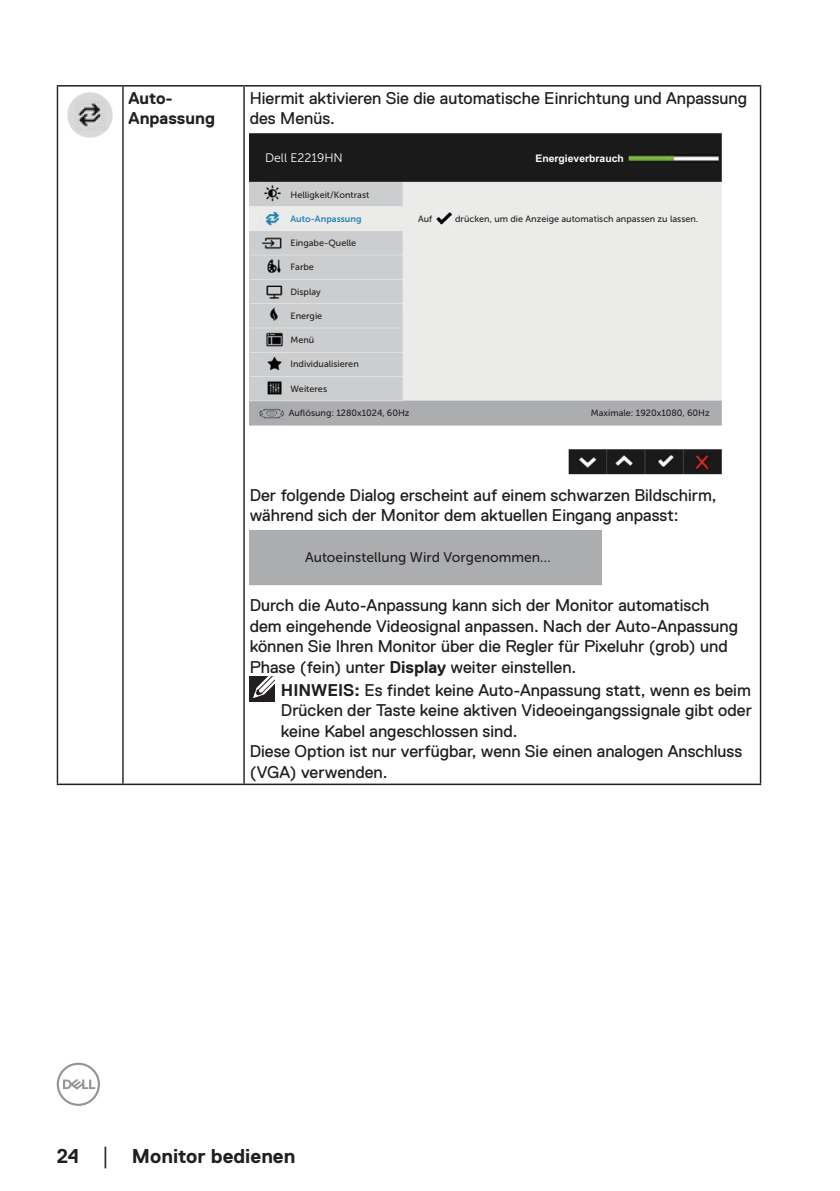
<style>
.page{position:relative;width:840px;height:1191px;background:#fff}
.page>*{position:absolute;margin:0;border:0;box-sizing:border-box;transform-origin:0 0}
.t1{font:700 20px "Dell Replica";color:#231f20}
.t2{font:17px/20.4px "Dell Replica";color:#231f20}
.t3{font:700 17px/20.4px "Dell Replica";color:#231f20}
.t4{font:13.8px "Museo Sans For Dell 500";color:#231f20}
.t5{font:12.4px "Museo Sans For Dell 300";color:#fff}
.t6{font:700 10.4px "Arial";color:#fff}
.t7{font:9px "Museo Sans For Dell 500";color:#231f20}
.t8{font:9px "Museo Sans For Dell 700";color:#2583b7}
.s1{font-weight:700}
.s2{font-family:"Times New Roman";font-weight:400;font-size:18px}
</style>
<div class="page">
<svg style="left:57px;top:1062px;width:43px;height:44px"></svg>
<hr style="left:57px;top:87px;width:1px;height:696px;background:#231f20">
<hr style="left:122px;top:87px;width:2px;height:696px;background:#231f20">
<hr style="left:243px;top:87px;width:1px;height:696px;background:#231f20">
<hr style="left:759px;top:87px;width:1px;height:696px;background:#231f20">
<hr style="left:123px;top:85px;width:121px;height:2px;background:#231f20">
<hr style="left:123px;top:783px;width:121px;height:2px;background:#231f20">
<hr style="left:244px;top:85px;width:516px;height:2px;background:#231f20">
<hr style="left:244px;top:783px;width:516px;height:2px;background:#231f20">
<hr style="left:57px;top:85px;width:66px;height:2px;background:#231f20">
<hr style="left:57px;top:783px;width:66px;height:2px;background:#231f20">
<img style="left:67px;top:93px;width:46px;height:45px">
<img style="left:249px;top:133px;width:472px;height:341px">
<div style="left:410px;top:199px;width:296px;height:58px;background:#ebebea"></div>
<div style="left:533px;top:146px;width:83px;height:28px;background:#1a1a1a"></div>
<div style="left:285px;top:404px;width:432px;height:18px;background:#abadaf"></div>
<div style="left:284px;top:185px;width:116px;height:18px;background:#cccdce"></div>
<div style="left:284px;top:235px;width:116px;height:18px;background:#cccdce"></div>
<div style="left:284px;top:259px;width:116px;height:18px;background:#cccdce"></div>
<div style="left:284px;top:283px;width:116px;height:18px;background:#cccdce"></div>
<div style="left:284px;top:307px;width:116px;height:18px;background:#cccdce"></div>
<div style="left:284px;top:332px;width:116px;height:18px;background:#cccdce"></div>
<div style="left:284px;top:356px;width:116px;height:17px;background:#cccdce"></div>
<div style="left:284px;top:380px;width:116px;height:17px;background:#cccdce"></div>
<div style="left:285px;top:209px;width:113px;height:19px;background:#ebebea"></div>
<div style="left:263px;top:152px;width:81px;height:14px;background:#1a1a1a"></div>
<img style="left:436px;top:211px;width:16px;height:14px">
<div style="left:271px;top:539px;width:318px;height:38px;background:#abadaf"></div>
<div style="left:249px;top:676px;width:26px;height:25px;background:#231f20"></div>
<svg style="left:253px;top:676px;width:22px;height:22px"></svg>
<p class="t3" style="left:129px;top:88px;width:88px">Auto-<br>Anpassung</p>
<p class="t2" style="left:249px;top:88px;width:498px">Hiermit aktivieren Sie die automatische Einrichtung und Anpassung des Menüs.</p>
<p class="t5" style="left:265px;top:151px;width:79px">Dell E2219HN</p>
<p class="t6" style="left:535px;top:151px;width:90px">Energieverbrauch</p>
<p class="t7" style="left:290px;top:189px;width:80px">Helligkeit/Kontrast</p>
<p class="t8" style="left:290px;top:214px;width:72px">Auto-Anpassung</p>
<p class="t7" style="left:290px;top:238px;width:67px">Eingabe-Quelle</p>
<p class="t7" style="left:290px;top:262px;width:25px">Farbe</p>
<p class="t7" style="left:290px;top:286px;width:32px">Display</p>
<p class="t7" style="left:290px;top:311px;width:33px">Energie</p>
<p class="t7" style="left:290px;top:335px;width:25px">Menü</p>
<p class="t7" style="left:290px;top:359px;width:70px">Individualisieren</p>
<p class="t7" style="left:290px;top:383px;width:38px">Weiteres</p>
<p class="t7" style="left:418px;top:214px;width:16px">Auf</p>
<p class="t7" style="left:455px;top:214px;width:244px">drücken, um die Anzeige automatisch anpassen zu lassen.</p>
<p class="t7" style="left:288px;top:408px;width:122px">Auflösung: 1280x1024, 60Hz</p>
<p class="t7" style="left:590px;top:408px;width:120px">Maximale: 1920x1080, 60Hz</p>
<p class="t2" style="left:249px;top:484px;width:468px">Der folgende Dialog erscheint auf einem schwarzen Bildschirm, während sich der Monitor dem aktuellen Eingang anpasst:</p>
<p class="t4" style="left:305px;top:549px;width:247px">Autoeinstellung Wird Vorgenommen…</p>
<p class="t2" style="left:249px;top:595px;width:489px">Durch die Auto-Anpassung kann sich der Monitor automatisch dem eingehende Videosignal anpassen. Nach der Auto-Anpassung können Sie Ihren Monitor über die Regler für Pixeluhr (grob) und Phase (fein) unter <span class="s1">Display</span> weiter einstellen.</p>
<p class="t2" style="left:281px;top:680px;width:471px"><span class="s1">HINWEIS:</span> Es findet keine Auto-Anpassung statt, wenn es beim</p>
<p class="t2" style="left:281px;top:700px;width:472px">Drücken der Taste keine aktiven Videoeingangssignale gibt oder</p>
<p class="t2" style="left:281px;top:720px;width:238px">keine Kabel angeschlossen sind.</p>
<p class="t2" style="left:249px;top:741px;width:493px">Diese Option ist nur verfügbar, wenn Sie einen analogen Anschluss</p>
<p class="t2" style="left:249px;top:761px;width:139px">(VGA) verwenden.</p>
<p class="t1" style="left:57px;top:1144px;width:240px">24 <span class="s2">│</span> Monitor bedienen</p>
</div>
